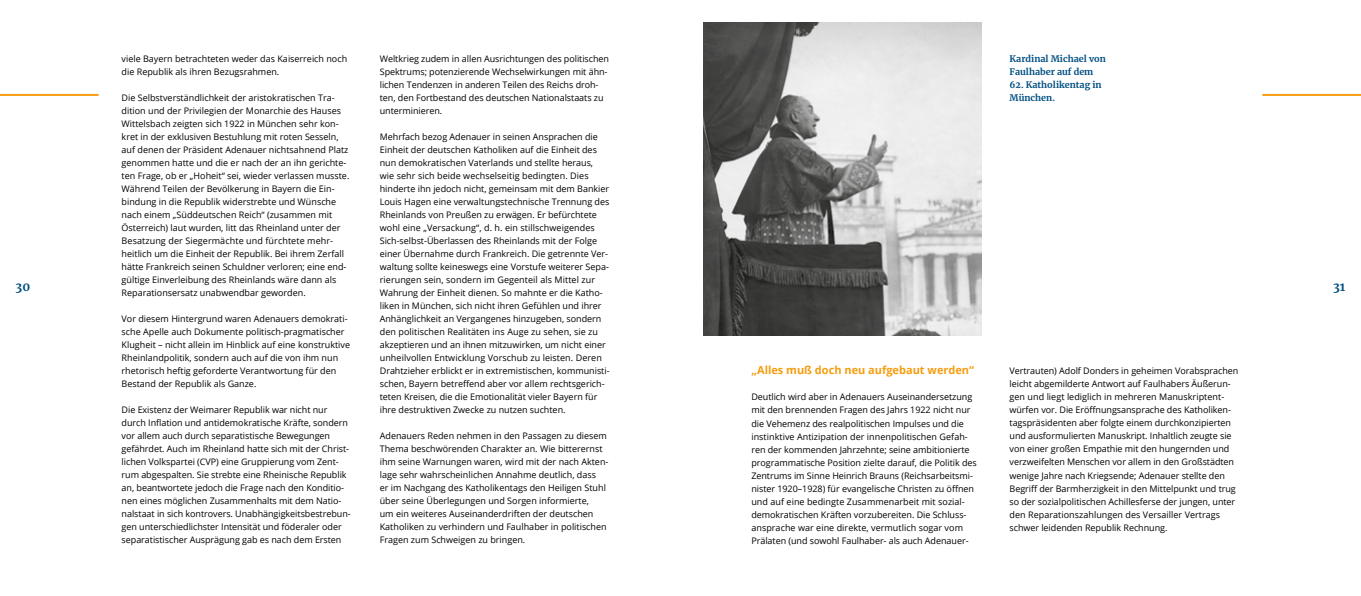
<style>
.page{position:relative;width:1361px;height:596px;background:#fff}
.page>*{position:absolute;margin:0;border:0;box-sizing:border-box;transform-origin:0 0}
.t1{font:700 12px "Merriweather KAS";color:#004e82}
.t2{font:700 11px "Open Sans";color:#f59d0f}
.t3{font:9px/13px "Open Sans";color:#000}
.t4{font:700 9px/13px "Merriweather KAS";color:#004e82}
</style>
<div class="page">
<img style="left:703px;top:23px;width:278px;height:312px">
<hr style="left:0;top:94px;width:99px;height:2px;background:#f59d0f">
<hr style="left:1262px;top:94px;width:99px;height:2px;background:#f59d0f">
<p class="t4" style="left:1009px;top:52px;width:98px">Kardinal Michael von<br>Faulhaber auf dem</p>
<p class="t4" style="left:1009px;top:78px;width:94px">62. Katholikentag in<br>München.</p>
<p class="t3" style="left:380px;top:52px;width:231px">Weltkrieg zudem in allen Ausrichtungen des politischen Spektrums; potenzierende Wechselwirkungen mit ähn&shy;lichen Tendenzen in anderen Teilen des Reichs droh&shy;ten, den Fortbestand des deutschen Nationalstaats zu unterminieren.</p>
<p class="t3" style="left:380px;top:130px;width:231px">Mehrfach bezog Adenauer in seinen Ansprachen die Einheit der deutschen Katholiken auf die Einheit des nun demokratischen Vaterlands und stellte heraus, wie sehr sich beide wechselseitig bedingten. Dies hinderte ihn jedoch nicht, gemeinsam mit dem Bankier Louis Hagen eine verwaltungstechnische Trennung des Rheinlands von Preußen zu erwägen. Er befürchtete wohl eine „Versackung“, d. h. ein stillschweigendes Sich-selbst-Überlassen des Rheinlands mit der Folge einer Übernahme durch Frankreich. Die getrennte Ver&shy;waltung sollte keineswegs eine Vorstufe weiterer Sepa&shy;rierungen sein, sondern im Gegenteil als Mittel zur Wahrung der Einheit dienen. So mahnte er die Katho&shy;liken in München, sich nicht ihren Gefühlen und ihrer Anhänglichkeit an Vergangenes hinzugeben, sondern den politischen Realitäten ins Auge zu sehen, sie zu akzeptieren und an ihnen mitzuwirken, um nicht einer unheilvollen Entwicklung Vorschub zu leisten. Deren Drahtzieher erblickt er in extremistischen, kommunisti&shy;schen, Bayern betreffend aber vor allem rechtsgerich&shy;teten Kreisen, die die Emotionalität vieler Bayern für ihre destruktiven Zwecke zu nutzen suchten.</p>
<p class="t3" style="left:380px;top:429px;width:230px">Adenauers Reden nehmen in den Passagen zu diesem Thema beschwörenden Charakter an. Wie bitterernst ihm seine Warnungen waren, wird mit der nach Akten&shy;lage sehr wahrscheinlichen Annahme deutlich, dass<br>er im Nachgang des Katholikentags den Heiligen Stuhl über seine Überlegungen und Sorgen informierte,<br>um ein weiteres Auseinanderdriften der deutschen Katholiken zu verhindern und Faulhaber in politischen Fragen zum Schweigen zu bringen.</p>
<p class="t3" style="left:122px;top:52px;width:227px">viele Bayern betrachteten weder das Kaiserreich noch die Republik als ihren Bezugsrahmen.</p>
<p class="t3" style="left:122px;top:91px;width:229px">Die Selbstverständlichkeit der aristokratischen Tra&shy;dition und der Privilegien der Monarchie des Hauses Wittelsbach zeigten sich 1922 in München sehr kon&shy;kret in der exklusiven Bestuhlung mit roten Sesseln, auf denen der Präsident Adenauer nichtsahnend Platz genommen hatte und die er nach der an ihn gerichte&shy;ten Frage, ob er „Hoheit“ sei, wieder verlassen musste.<br>Während Teilen der Bevölkerung in Bayern die Ein&shy;bindung in die Republik widerstrebte und Wünsche nach einem „Süddeutschen Reich“ (zusammen mit Österreich) laut wurden, litt das Rheinland unter der Besatzung der Siegermächte und fürchtete mehr&shy;heitlich um die Einheit der Republik. Bei ihrem Zerfall hätte Frankreich seinen Schuldner verloren; eine end&shy;gültige Einverleibung des Rheinlands wäre dann als Reparationsersatz unabwendbar geworden.</p>
<p class="t3" style="left:122px;top:312px;width:230px">Vor diesem Hintergrund waren Adenauers demokrati&shy;sche Apelle auch Dokumente politisch-pragmatischer Klugheit – nicht allein im Hinblick auf eine konstruktive Rheinlandpolitik, sondern auch auf die von ihm nun rhetorisch heftig geforderte Verantwortung für den Bestand der Republik als Ganze.</p>
<p class="t3" style="left:122px;top:403px;width:231px">Die Existenz der Weimarer Republik war nicht nur durch Inflation und antidemokratische Kräfte, sondern vor allem auch durch separatistische Bewegungen gefährdet. Auch im Rheinland hatte sich mit der Christ&shy;lichen Volkspartei (CVP) eine Gruppierung vom Zent&shy;rum abgespalten. Sie strebte eine Rheinische Republik an, beantwortete jedoch die Frage nach den Konditio&shy;nen eines möglichen Zusammenhalts mit dem Natio&shy;nalstaat in sich kontrovers. Unabhängigkeitsbestrebun&shy;gen unterschiedlichster Intensität und föderaler oder separatistischer Ausprägung gab es nach dem Ersten</p>
<h1 class="t1" style="left:16px;top:277px;width:16px">30</h1>
<h1 class="t1" style="left:1333px;top:277px;width:14px">31</h1>
<p class="t2" style="left:751px;top:362px;width:224px">„Alles muß doch neu aufgebaut werden“</p>
<p class="t3" style="left:751px;top:390px;width:227px">Deutlich wird aber in Adenauers Auseinandersetzung mit den brennenden Fragen des Jahrs 1922 nicht nur die Vehemenz des realpolitischen Impulses und die instinktive Antizipation der innenpolitischen Gefah&shy;ren der kommenden Jahrzehnte; seine ambitionierte programmatische Position zielte darauf, die Politik des Zentrums im Sinne Heinrich Brauns (Reichsarbeitsmi&shy;nister 1920–1928) für evangelische Christen zu öffnen und auf eine bedingte Zusammenarbeit mit sozial&shy;demokratischen Kräften vorzubereiten. Die Schluss&shy;ansprache war eine direkte, vermutlich sogar vom Prälaten (und sowohl Faulhaber- als auch Adenauer-</p>
<p class="t3" style="left:1009px;top:364px;width:230px">Vertrauten) Adolf Donders in geheimen Vorabsprachen leicht abgemilderte Antwort auf Faulhabers Äußerun&shy;gen und liegt lediglich in mehreren Manuskriptent&shy;würfen vor. Die Eröffnungsansprache des Katholiken&shy;tagspräsidenten aber folgte einem durchkonzipierten und ausformulierten Manuskript. Inhaltlich zeugte sie von einer großen Empathie mit den hungernden und verzweifelten Menschen vor allem in den Großstädten wenige Jahre nach Kriegsende; Adenauer stellte den Begriff der Barmherzigkeit in den Mittelpunkt und trug so der sozialpolitischen Achillesferse der jungen, unter den Reparationszahlungen des Versailler Vertrags schwer leidenden Republik Rechnung.</p>
</div>
